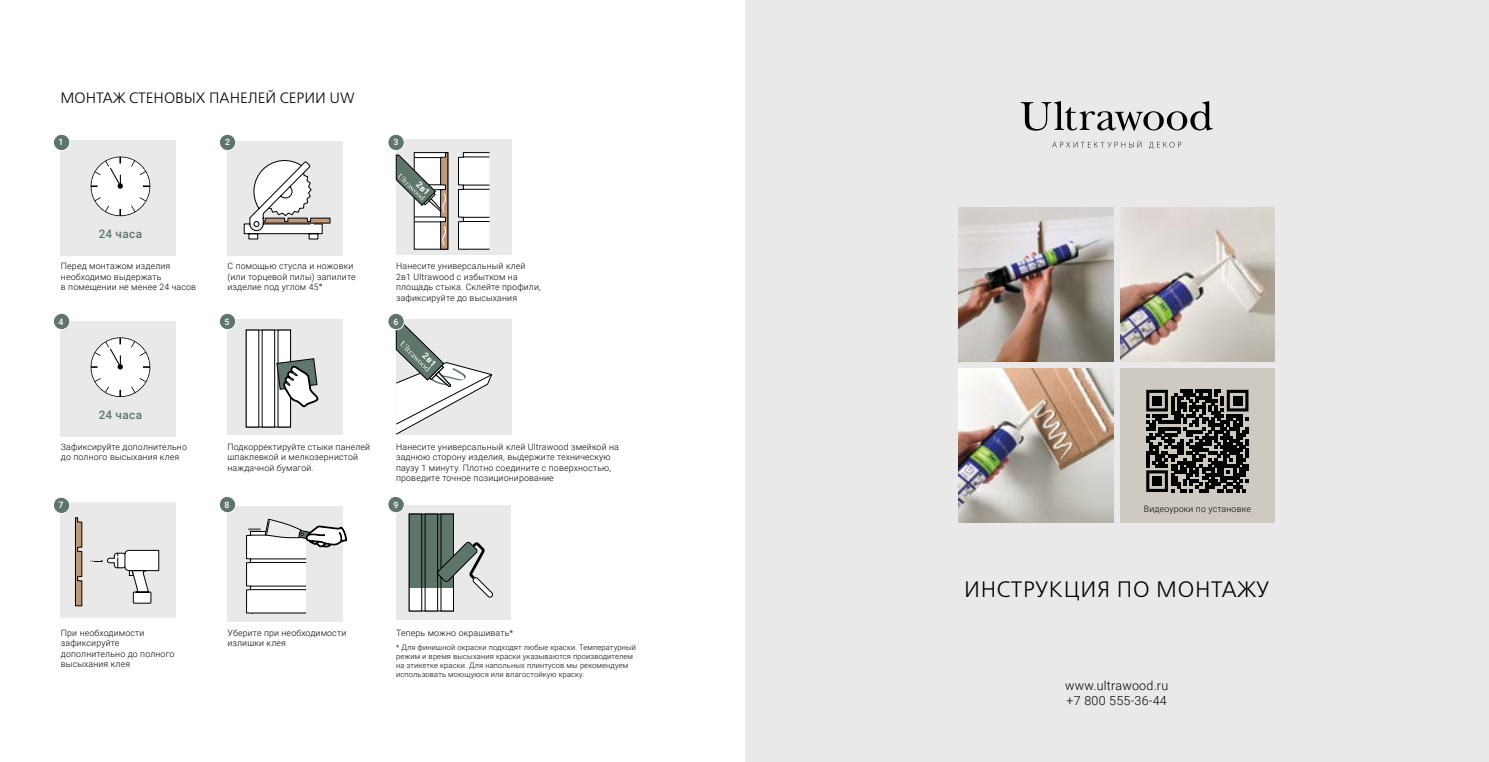
<style>
.page{position:relative;width:1489px;height:762px;background:#fff}
.page>*{position:absolute;margin:0;border:0;box-sizing:border-box;transform-origin:0 0}
.t1{font:22.25px "Free Set Light C";letter-spacing:.03em;color:#000}
.t2{font:15px "Free Set Light C";color:#000}
.t3{font:300 12.5px/15px "Roboto";letter-spacing:.02em;color:#000}
.t4{font:500 11.75px "Roboto";letter-spacing:.04em;color:#5e7669}
.t5{font:300 8.75px/10.5px "Roboto";letter-spacing:.02em;color:#000}
.t6{font:500 8.75px "Roboto";color:#fff}
.t7{font:300 7.5px/9px "Roboto";letter-spacing:.02em;color:#000}
.s1{font-family:"PT Sans";font-weight:400}
</style>
<div class="page">
<div style="left:745px;top:0;width:743px;height:762px;background:#e9e9e9"></div>
<div style="left:1120px;top:368px;width:154px;height:155px;background:#cfcac1"></div>
<img style="left:958px;top:207px;width:155px;height:154px">
<img style="left:1120px;top:207px;width:154px;height:154px">
<img style="left:958px;top:368px;width:155px;height:155px">
<svg style="left:1020px;top:101px;width:192px;height:30px"></svg>
<svg style="left:1052px;top:141px;width:89px;height:7px"></svg>
<svg style="left:1149px;top:142px;width:32px;height:7px"></svg>
<svg style="left:1146px;top:390px;width:102px;height:102px"></svg>
<div style="left:1152px;top:396px;width:9px;height:9px;background:#020203"></div>
<div style="left:1232px;top:396px;width:10px;height:9px;background:#020203"></div>
<div style="left:1152px;top:476px;width:9px;height:10px;background:#020203"></div>
<div style="left:227px;top:141px;width:115px;height:115px;background:#e9e9e9"></div>
<svg style="left:243px;top:160px;width:87px;height:80px"></svg>
<div style="left:227px;top:319px;width:115px;height:115px;background:#e9e9e9"></div>
<div style="left:246px;top:330px;width:44px;height:97px;background:linear-gradient(to bottom,#fff,#fff)"></div>
<div style="left:246px;top:330px;width:13px;height:97px;background:#fff"></div>
<div style="left:246px;top:330px;width:13px;height:97px;border:1px solid #000"></div>
<div style="left:262px;top:330px;width:13px;height:97px;background:#fff"></div>
<div style="left:262px;top:330px;width:13px;height:97px;border:1px solid #000"></div>
<div style="left:278px;top:330px;width:12px;height:97px;background:#fff"></div>
<div style="left:278px;top:330px;width:13px;height:97px;border:1px solid #000"></div>
<svg style="left:276px;top:358px;width:42px;height:49px"></svg>
<div style="left:227px;top:506px;width:115px;height:115px;background:#e9e9e9"></div>
<svg style="left:246px;top:519px;width:101px;height:94px"></svg>
<div style="left:396px;top:140px;width:115px;height:115px;background:#e9e9e9"></div>
<svg style="left:458px;top:152px;width:32px;height:97px;background:#e6e6e6"></svg>
<div style="left:396px;top:505px;width:114px;height:114px;background:#e9e9e9"></div>
<svg style="left:422px;top:587px;width:19px;height:22px"></svg>
<div style="left:409px;top:514px;width:13px;height:97px;background:#fff"></div>
<div style="left:425px;top:514px;width:12px;height:97px;background:#fff"></div>
<div style="left:425px;top:514px;width:13px;height:97px;border:1px solid #000"></div>
<div style="left:441px;top:514px;width:12px;height:97px;background:#fff"></div>
<svg style="left:409px;top:514px;width:44px;height:73px;background:#53685c"></svg>
<svg style="left:436px;top:540px;width:57px;height:57px"></svg>
<div style="left:396px;top:319px;width:115px;height:115px;background:#e9e9e9"></div>
<div style="left:61px;top:322px;width:115px;height:115px;background:#e9e9e9"></div>
<svg style="left:91px;top:337px;width:59px;height:60px"></svg>
<div style="left:61px;top:141px;width:115px;height:115px;background:#e9e9e9"></div>
<div style="left:61px;top:502px;width:115px;height:115px;background:#e9e9e9"></div>
<svg style="left:90px;top:550px;width:69px;height:54px"></svg>
<svg style="left:75px;top:517px;width:7px;height:89px"></svg>
<div style="left:388px;top:134px;width:16px;height:17px;background:#5e7669;border-radius:50%"></div>
<div style="left:387px;top:134px;width:17px;height:17px;border:1px solid #fff;border-radius:50%"></div>
<div style="left:219px;top:496px;width:17px;height:17px;background:#5e7669;border-radius:50%"></div>
<div style="left:219px;top:496px;width:17px;height:17px;border:1px solid #fff;border-radius:50%"></div>
<div style="left:388px;top:496px;width:16px;height:17px;background:#5e7669;border-radius:50%"></div>
<div style="left:387px;top:496px;width:17px;height:17px;border:1px solid #fff;border-radius:50%"></div>
<div style="left:53px;top:497px;width:17px;height:16px;background:#5e7669;border-radius:50%"></div>
<div style="left:53px;top:497px;width:17px;height:17px;border:1px solid #fff;border-radius:50%"></div>
<div style="left:388px;top:313px;width:16px;height:17px;background:#5e7669;border-radius:50%"></div>
<div style="left:387px;top:313px;width:17px;height:17px;border:1px solid #fff;border-radius:50%"></div>
<div style="left:53px;top:313px;width:17px;height:17px;background:#5e7669;border-radius:50%"></div>
<div style="left:53px;top:313px;width:17px;height:17px;border:1px solid #fff;border-radius:50%"></div>
<div style="left:219px;top:134px;width:17px;height:17px;background:#5e7669;border-radius:50%"></div>
<div style="left:219px;top:134px;width:17px;height:17px;border:1px solid #fff;border-radius:50%"></div>
<div style="left:53px;top:134px;width:17px;height:17px;background:#5e7669;border-radius:50%"></div>
<div style="left:53px;top:134px;width:17px;height:17px;border:1px solid #fff;border-radius:50%"></div>
<svg style="left:91px;top:156px;width:59px;height:60px"></svg>
<div style="left:219px;top:313px;width:17px;height:17px;background:#5e7669;border-radius:50%"></div>
<div style="left:219px;top:313px;width:17px;height:17px;border:1px solid #fff;border-radius:50%"></div>
<svg style="left:396px;top:320px;width:96px;height:114px"></svg>
<svg style="left:396px;top:152px;width:52px;height:97px"></svg>
<h2 class="t2" style="left:61px;top:90px;width:295px">МОНТАЖ СТЕНОВЫХ ПАНЕЛЕЙ СЕРИИ UW</h2>
<p class="t6" style="left:59px;top:136px;width:6px">1</p>
<p class="t6" style="left:225px;top:136px;width:6px">2</p>
<p class="t6" style="left:393px;top:136px;width:6px">3</p>
<h3 class="t4" style="left:99px;top:226px;width:45px">24 часа</h3>
<p class="t5" style="left:61px;top:260px;width:137px">Перед монтажом изделия необходимо выдержать<br>в помещении не менее 24 часов</p>
<p class="t6" style="left:59px;top:316px;width:6px">4</p>
<p class="t5" style="left:227px;top:260px;width:129px">С помощью стусла и ножовки (или торцевой пилы) запилите изделие под углом 45<span class="s1">°</span></p>
<p class="t6" style="left:224px;top:316px;width:6px">5</p>
<p class="t5" style="left:396px;top:260px;width:146px">Нанесите универсальный клей<br>2в1 Ultrawood c избытком на площадь стыка. Склейте профили, зафиксируйте до высыхания</p>
<p class="t6" style="left:393px;top:316px;width:6px">6</p>
<h3 class="t4" style="left:99px;top:406px;width:45px">24 часа</h3>
<p class="t5" style="left:61px;top:441px;width:128px">Зафиксируйте дополнительно до полного высыхания клея</p>
<p class="t6" style="left:59px;top:499px;width:6px">7</p>
<p class="t5" style="left:227px;top:441px;width:144px">Подкорректируйте стыки панелей шпаклевкой и мелкозернистой наждачной бумагой.</p>
<p class="t6" style="left:224px;top:499px;width:6px">8</p>
<p class="t5" style="left:396px;top:441px;width:224px">Нанесите универсальный клей Ultrawood змейкой на заднюю сторону изделия, выдержите техническую паузу 1 минуту. Плотно соедините с поверхностью, проведите точное позиционирование</p>
<p class="t6" style="left:393px;top:499px;width:6px">9</p>
<p class="t5" style="left:61px;top:627px;width:115px">При необходимости зафиксируйте дополнительно до полного высыхания клея</p>
<p class="t5" style="left:227px;top:627px;width:120px">Уберите при необходимости излишки клея</p>
<p class="t5" style="left:396px;top:627px;width:119px">Теперь можно окрашивать*</p>
<p class="t7" style="left:396px;top:643px;width:241px">* Для финишной окраски подходят любые краски. Температурный режим и время высыхания краски указываются производителем на этикетке краски. Для напольных плинтусов мы рекомендуем использовать моющуюся или влагостойкую краску.</p>
<p class="t5" style="left:1143px;top:503px;width:109px">Видеоуроки по установке</p>
<h1 class="t1" style="left:964px;top:578px;width:307px">ИНСТРУКЦИЯ ПО МОНТАЖУ</h1>
<h3 class="t3" style="left:1065px;top:677px;width:105px">www.ultrawood.ru +7 800 555-36-44</h3>
</div>
